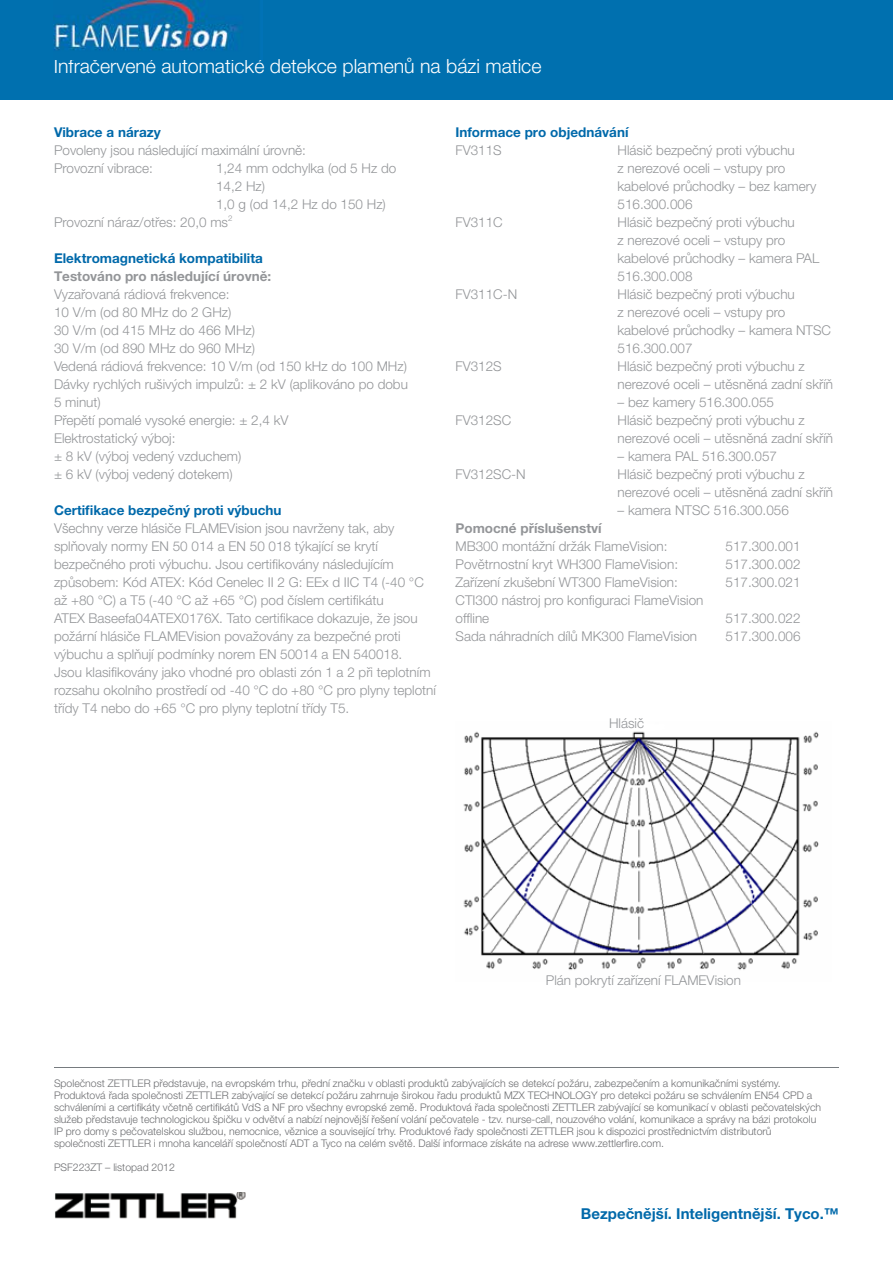
<style>
.page{position:relative;width:893px;height:1263px;background:#fff}
.page>*{position:absolute;margin:0;border:0;box-sizing:border-box;transform-origin:0 0}
.t1{font:300 19.5px "Helvetica Neue LT Pro";color:#fff}
.t2{font:700 15px "Helvetica Neue LT Pro";color:#0069aa}
.t3{font:300 13.5px/18px "Helvetica Neue LT Pro";color:#939598}
.t4{font:700 13.5px "Helvetica Neue LT Pro";color:#0069aa}
.t5{font:700 13.5px "Helvetica Neue LT Pro";color:#939598}
.t6{font:300 10.5px/12px "Helvetica Neue LT Pro";color:#6d6e71}
</style>
<div class="page">
<div style="left:0;top:0;width:893px;height:99px;background:#0070af"></div>
<hr style="left:54px;top:1067px;width:785px;height:1px;background:#767b7f">
<img style="left:463px;top:731px;width:356px;height:239px">
<img style="left:53px;top:0;width:185px;height:50px">
<img style="left:55px;top:1192px;width:191px;height:26px">
<h1 class="t1" style="left:54px;top:54px;width:489px">Infračervené automatické detekce plamenů na bázi matice</h1>
<p class="t4" style="left:54px;top:124px;width:108px">Vibrace a nárazy</p>
<p class="t3" style="left:54px;top:141px;width:254px">Povoleny jsou následující maximální úrovně:<br>Provozní vibrace:</p>
<p class="t3" style="left:216px;top:159px;width:182px">1,24 mm odchylka (od 5 Hz do</p>
<p class="t3" style="left:216px;top:177px;width:51px">14,2 Hz)</p>
<p class="t3" style="left:216px;top:195px;width:171px">1,0 g (od 14,2 Hz do 150 Hz)</p>
<p class="t3" style="left:54px;top:213px;width:180px">Provozní náraz/otřes: 20,0 ms<sup>2</sup></p>
<p class="t4" style="left:54px;top:250px;width:210px">Elektromagnetická kompatibilita</p>
<p class="t5" style="left:54px;top:268px;width:219px">Testováno pro následující úrovně:</p>
<p class="t3" style="left:54px;top:285px;width:355px">Vyzařovaná rádiová frekvence:<br>10 V/m (od 80 MHz do 2 GHz)<br>30 V/m (od 415 MHz do 466 MHz)<br>30 V/m (od 890 MHz do 960 MHz)<br>Vedená rádiová frekvence: 10 V/m (od 150 kHz do 100 MHz)<br>Dávky rychlých rušivých impulzů: ± 2 kV (aplikováno po dobu<br>5 minut)<br>Přepětí pomalé vysoké energie: ± 2,4 kV<br>Elektrostatický výboj:<br>± 8 kV (výboj vedený vzduchem)<br>± 6 kV (výboj vedený dotekem)</p>
<p class="t4" style="left:54px;top:502px;width:229px">Certifikace bezpečný proti výbuchu</p>
<p class="t3" style="left:54px;top:519px;width:384px">Všechny verze hlásiče FLAMEVision jsou navrženy tak, aby splňovaly normy EN 50 014 a EN 50 018 týkající se krytí bezpečného proti výbuchu. Jsou certifikovány následujícím způsobem: Kód ATEX: Kód Cenelec II 2 G: EEx d IIC T4 (-40 °C až +80 °C) a T5 (-40 °C až +65 °C) pod číslem certifikátu<br>ATEX Baseefa04ATEX0176X. Tato certifikace dokazuje, že jsou požární hlásiče FLAMEVision považovány za bezpečné proti výbuchu a splňují podmínky norem EN 50014 a EN 540018.<br>Jsou klasifikovány jako vhodné pro oblasti zón 1 a 2 při teplotním rozsahu okolního prostředí od -40 °C do +80 °C pro plyny teplotní třídy T4 nebo do +65 °C pro plyny teplotní třídy T5.</p>
<p class="t4" style="left:455px;top:124px;width:174px">Informace pro objednávání</p>
<p class="t3" style="left:455px;top:141px;width:48px">FV311S</p>
<p class="t3" style="left:617px;top:141px;width:200px">Hlásič bezpečný proti výbuchu<br>z nerezové oceli – vstupy pro kabelové průchodky – bez kamery<br>516.300.006</p>
<p class="t3" style="left:455px;top:213px;width:49px">FV311C</p>
<p class="t3" style="left:617px;top:213px;width:203px">Hlásič bezpečný proti výbuchu<br>z nerezové oceli – vstupy pro kabelové průchodky – kamera PAL<br>516.300.008</p>
<p class="t3" style="left:455px;top:285px;width:63px">FV311C-N</p>
<p class="t3" style="left:617px;top:285px;width:215px">Hlásič bezpečný proti výbuchu<br>z nerezové oceli – vstupy pro kabelové průchodky – kamera NTSC<br>516.300.007</p>
<p class="t3" style="left:455px;top:357px;width:48px">FV312S</p>
<p class="t3" style="left:617px;top:357px;width:217px">Hlásič bezpečný proti výbuchu z nerezové oceli – utěsněná zadní skříň</p>
<p class="t3" style="left:617px;top:393px;width:158px">– bez kamery 516.300.055</p>
<p class="t3" style="left:455px;top:411px;width:57px">FV312SC</p>
<p class="t3" style="left:617px;top:411px;width:217px">Hlásič bezpečný proti výbuchu z nerezové oceli – utěsněná zadní skříň</p>
<p class="t3" style="left:617px;top:447px;width:161px">– kamera PAL 516.300.057</p>
<p class="t3" style="left:455px;top:465px;width:72px">FV312SC-N</p>
<p class="t3" style="left:617px;top:465px;width:217px">Hlásič bezpečný proti výbuchu z nerezové oceli – utěsněná zadní skříň</p>
<p class="t3" style="left:617px;top:501px;width:173px">– kamera NTSC 516.300.056</p>
<p class="t5" style="left:455px;top:520px;width:148px">Pomocné příslušenství</p>
<p class="t3" style="left:455px;top:537px;width:214px">MB300 montážní držák FlameVision:</p>
<p class="t3" style="left:725px;top:537px;width:77px">517.300.001</p>
<p class="t3" style="left:455px;top:555px;width:224px">Povětrnostní kryt WH300 FlameVision:</p>
<p class="t3" style="left:725px;top:555px;width:77px">517.300.002</p>
<p class="t3" style="left:455px;top:573px;width:224px">Zařízení zkušební WT300 FlameVision:</p>
<p class="t3" style="left:725px;top:573px;width:77px">517.300.021</p>
<p class="t3" style="left:455px;top:591px;width:249px">CTI300 nástroj pro konfiguraci FlameVision offline</p>
<p class="t3" style="left:725px;top:609px;width:77px">517.300.022</p>
<p class="t3" style="left:455px;top:627px;width:243px">Sada náhradních dílů MK300 FlameVision</p>
<p class="t3" style="left:725px;top:627px;width:77px">517.300.006</p>
<p class="t3" style="left:609px;top:713px;width:37px">Hlásič</p>
<p class="t3" style="left:546px;top:971px;width:197px">Plán pokrytí zařízení FLAMEVision</p>
<p class="t6" style="left:54px;top:1076px;width:769px">Společnost ZETTLER představuje, na evropském trhu, přední značku v oblasti produktů zabývajících se detekcí požáru, zabezpečením a komunikačními systémy.<br>Produktová řada společnosti ZETTLER zabývající se detekcí požáru zahrnuje širokou řadu produktů MZX TECHNOLOGY pro detekci požáru se schválením EN54 CPD a schváleními a certifikáty včetně certifikátů VdS a NF pro všechny evropské země. Produktová řada společnosti ZETTLER zabývající se komunikací v oblasti pečovatelských služeb představuje technologickou špičku v odvětví a nabízí nejnovější řešení volání pečovatele - tzv. nurse-call, nouzového volání, komunikace a správy na bázi protokolu IP pro domy s pečovatelskou službou, nemocnice, věznice a související trhy. Produktové řady společnosti ZETTLER jsou k dispozici prostřednictvím distributorů společnosti ZETTLER i mnoha kanceláří společností ADT a Tyco na celém světě. Další informace získáte na adrese www.zettlerfire.com.</p>
<p class="t6" style="left:54px;top:1160px;width:122px">PSF223ZT – listopad 2012</p>
<p class="t2" style="left:581px;top:1204px;width:260px">Bezpečnější. Inteligentnější. Tyco.™</p>
</div>
